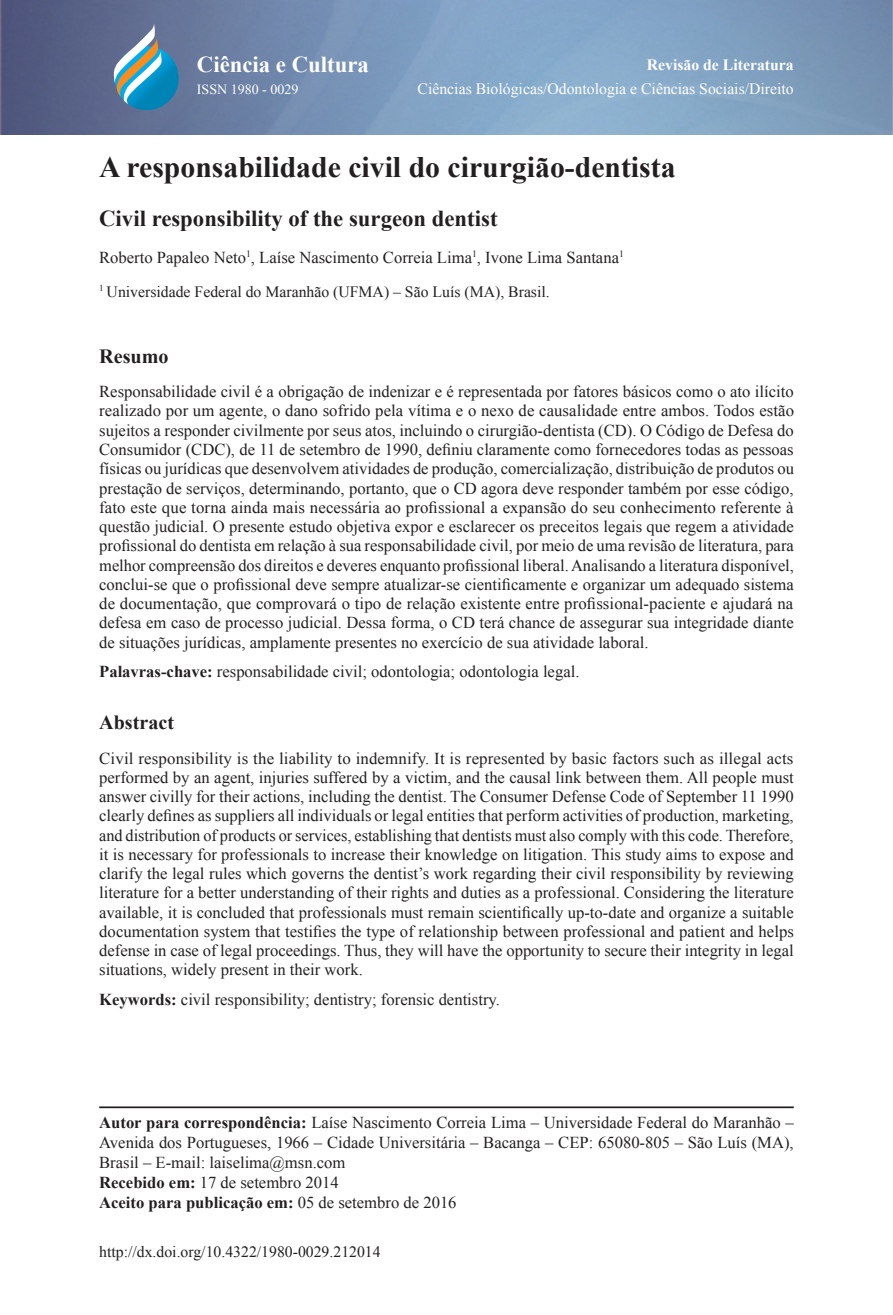
<style>
.page{position:relative;width:893px;height:1315px;background:#fff}
.page>*{position:absolute;margin:0;border:0;box-sizing:border-box;transform-origin:0 0}
.ArticleTitle{font:700 29.75px "Times New Roman";color:#231f20}
.ArticleTitle-Trans1{font:700 22.75px "Times New Roman";color:#231f20}
.t1{font:700 22.75px "Times New Roman";color:#fff}
.AbstractTitle-Trans1{font:700 20.12px "Times New Roman";color:#231f20}
.AbstractTitle{font:700 20.12px "Times New Roman";color:#231f20}
.Abstract{font:16.62px/19.2px "Times New Roman";color:#231f20;text-align:justify}
.Abstract-Trans1{font:16.62px/19.2px "Times New Roman";color:#231f20;text-align:justify}
.Correspondence{font:16.62px/19.9px "Times New Roman";color:#231f20;text-align:justify}
.Keywords{font:16.62px "Times New Roman";color:#231f20}
.Authors{font:16.62px "Times New Roman";color:#231f20}
.Keywords-Trans1{font:16.62px "Times New Roman";color:#231f20}
.History{font:700 16.62px "Times New Roman";color:#231f20}
.History-2{font:16.62px "Times New Roman";color:#231f20}
.Affiliations{font:15.75px "Times New Roman";color:#231f20}
.ArticleTypeAlt{font:15.75px "Times New Roman";color:#fff}
.ArticleTypeTitleAlt{font:700 15.75px "Times New Roman";color:#fff}
.t2{font:14px "Times New Roman";color:#fff}
.s1{font-weight:700}
.s2{font-weight:400}
</style>
<div class="page">
<img style="left:0;top:0;width:893px;height:135px">
<svg style="left:115px;top:46px;width:64px;height:64px"></svg>
<svg style="left:114px;top:24px;width:48px;height:80px"></svg>
<hr style="left:99px;top:1106px;width:695px;height:2px;background:#231f20">
<h2 class="t1" style="left:197px;top:49px;width:173px">Ciência e Cultura</h2>
<p class="t2" style="left:197px;top:79px;width:103px">ISSN 1980 - 0029</p>
<p class="ArticleTypeTitleAlt" style="left:647px;top:54px;width:148px">Revisão de Literatura</p>
<p class="ArticleTypeAlt" style="left:418px;top:79px;width:378px">Ciências Biológicas/Odontologia e Ciências Sociais/Direito</p>
<p class="ArticleTitle" style="left:99px;top:147px;width:578px">A responsabilidade civil do cirurgião-dentista</p>
<p class="ArticleTitle-Trans1" style="left:99px;top:202px;width:400px">Civil responsibility of the surgeon dentist</p>
<p class="Authors" style="left:99px;top:246px;width:526px">Roberto Papaleo Neto<sup>1</sup>, Laíse Nascimento Correia Lima<sup>1</sup>, Ivone Lima Santana<sup>1</sup></p>
<p class="Affiliations" style="left:99px;top:281px;width:452px"><sup>1</sup> Universidade Federal do Maranhão (UFMA) – São Luís (MA), Brasil.</p>
<p class="AbstractTitle" style="left:99px;top:342px;width:71px">Resumo</p>
<p class="Abstract" style="left:99px;top:382px;width:696px">Responsabilidade civil é a obrigação de indenizar e é representada por fatores básicos como o ato ilícito realizado por um agente, o dano sofrido pela vítima e o nexo de causalidade entre ambos. Todos estão sujeitos a responder civilmente por seus atos, incluindo o cirurgião-dentista (CD). O Código de Defesa do Consumidor (CDC), de 11 de setembro de 1990, definiu claramente como fornecedores todas as pessoas físicas ou jurídicas que desenvolvem atividades de produção, comercialização, distribuição de produtos ou prestação de serviços, determinando, portanto, que o CD agora deve responder também por esse código, fato este que torna ainda mais necessária ao profissional a expansão do seu conhecimento referente à questão judicial. O presente estudo objetiva expor e esclarecer os preceitos legais que regem a atividade profissional do dentista em relação à sua responsabilidade civil, por meio de uma revisão de literatura, para melhor compreensão dos direitos e deveres enquanto profissional liberal. Analisando a literatura disponível, conclui-se que o profissional deve sempre atualizar-se cientificamente e organizar um adequado sistema de documentação, que comprovará o tipo de relação existente entre profissional-paciente e ajudará na defesa em caso de processo judicial. Dessa forma, o CD terá chance de assegurar sua integridade diante de situações jurídicas, amplamente presentes no exercício de sua atividade laboral.</p>
<p class="Keywords" style="left:99px;top:660px;width:482px"><span class="s1">Palavras-chave:</span> responsabilidade civil; odontologia; odontologia legal.</p>
<p class="AbstractTitle-Trans1" style="left:99px;top:709px;width:76px">Abstract</p>
<p class="Abstract-Trans1" style="left:99px;top:748px;width:696px">Civil responsibility is the liability to indemnify. It is represented by basic factors such as illegal acts performed by an agent, injuries suffered by a victim, and the causal link between them. All people must answer civilly for their actions, including the dentist. The Consumer Defense Code of September 11 1990 clearly defines as suppliers all individuals or legal entities that perform activities of production, marketing, and distribution of products or services, establishing that dentists must also comply with this code. Therefore, it is necessary for professionals to increase their knowledge on litigation. This study aims to expose and clarify the legal rules which governs the dentist’s work regarding their civil responsibility by reviewing literature for a better understanding of their rights and duties as a professional. Considering the literature available, it is concluded that professionals must remain scientifically up-to-date and organize a suitable documentation system that testifies the type of relationship between professional and patient and helps defense in case of legal proceedings. Thus, they will have the opportunity to secure their integrity in legal situations, widely present in their work.</p>
<p class="Keywords-Trans1" style="left:99px;top:988px;width:402px"><span class="s1">Keywords:</span> civil responsibility; dentistry; forensic dentistry.</p>
<p class="Correspondence" style="left:99px;top:1112px;width:696px"><span class="s1">Autor para correspondência:</span> Laíse Nascimento Correia Lima – Universidade Federal do Maranhão – Avenida dos Portugueses, 1966 – Cidade Universitária – Bacanga – CEP: 65080-805 – São Luís (MA), Brasil – E-mail: laiselima@msn.com</p>
<p class="History-2" style="left:99px;top:1171px;width:241px"><span class="s1">Recebido em:</span> 17 de setembro 2014</p>
<p class="History" style="left:99px;top:1190px;width:359px">Aceito para publicação em: <span class="s2">05 de setembro de 2016</span></p>
<p class="Affiliations" style="left:99px;top:1240px;width:283px">http://dx.doi.org/10.4322/1980-0029.212014</p>
</div>
